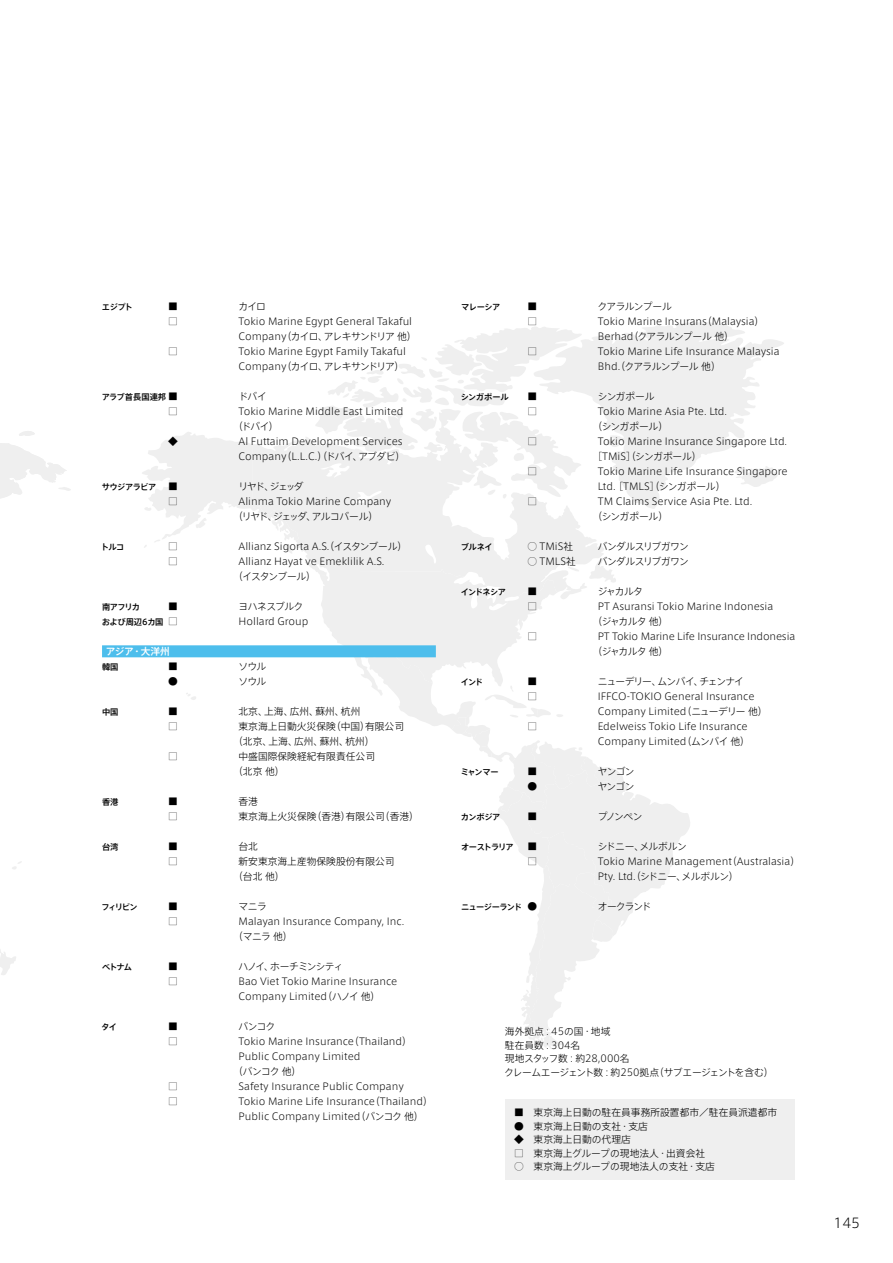
<style>
.page{position:relative;width:893px;height:1263px;background:#fff}
.page>*{position:absolute;margin:0;border:0;box-sizing:border-box;transform-origin:0 0}
.t1{font:300 13.5px "Axis Pro N";color:#000}
.t2{font:300 9.75px/15px "Axis Pro N";color:#000}
.t3{font:300 9.75px "Axis Pro N";letter-spacing:-.06em;color:#000}
.t4{font:300 9.75px "Axis Pro N";letter-spacing:-.085em;color:#000}
.t5{font:300 9.75px "Axis Pro N";letter-spacing:-.08em;color:#000}
.t6{font:500 9.75px "Axis Pro N";letter-spacing:-.02em;color:#fff}
.t7{font:500 8.25px "Axis Pro N";letter-spacing:-.07em;color:#000}
.t8{font:500 8.25px "Axis Pro N";color:#000}
.t9{font:500 8.25px "Axis Pro N";letter-spacing:-.04em;color:#000}
.t10{font:500 8.25px "Axis Pro N";letter-spacing:-.105em;color:#000}
.s1{font-weight:300;font-size:9.75px}
</style>
<div class="page">
<svg style="left:585px;top:322px;width:199px;height:187px;fill:#efefef"></svg>
<svg style="left:320px;top:327px;width:265px;height:82px"></svg>
<svg style="left:604px;top:568px;width:12px;height:14px"></svg>
<svg style="left:315px;top:409px;width:289px;height:190px"></svg>
<svg style="left:141px;top:431px;width:416px;height:227px;fill:#efefef"></svg>
<svg style="left:734px;top:465px;width:44px;height:23px"></svg>
<svg style="left:0;top:950px;width:16px;height:25px"></svg>
<svg style="left:12px;top:861px;width:10px;height:8px"></svg>
<svg style="left:186px;top:693px;width:10px;height:7px"></svg>
<svg style="left:0;top:431px;width:71px;height:68px"></svg>
<svg style="left:351px;top:652px;width:339px;height:397px"></svg>
<div style="left:102px;top:645px;width:334px;height:12px;background:#4dbeec"></div>
<div style="left:506px;top:1100px;width:289px;height:80px;background:#efefef"></div>
<p class="t7" style="left:102px;top:303px;width:32px">エジプト</p>
<p class="t2" style="left:168px;top:299px;width:11px">■</p>
<p class="t2" style="left:239px;top:299px;width:29px">カイロ</p>
<p class="t2" style="left:168px;top:314px;width:11px">□</p>
<p class="t2" style="left:239px;top:314px;width:179px">Tokio Marine Egypt General Takaful<br>Company（カイロ、アレキサンドリア 他）</p>
<p class="t2" style="left:168px;top:344px;width:11px">□</p>
<p class="t2" style="left:239px;top:344px;width:169px">Tokio Marine Egypt Family Takaful<br>Company（カイロ、アレキサンドリア）</p>
<p class="t8" style="left:102px;top:393px;width:78px">アラブ首長国連邦 <span class="s1">■</span></p>
<p class="t2" style="left:239px;top:389px;width:30px">ドバイ</p>
<p class="t2" style="left:168px;top:404px;width:11px">□</p>
<p class="t2" style="left:233px;top:404px;width:172px;text-indent:5px">Tokio Marine Middle East Limited（ドバイ）</p>
<p class="t2" style="left:168px;top:434px;width:11px">◆</p>
<p class="t2" style="left:239px;top:434px;width:168px">Al Futtaim Development Services<br>Company（L.L.C.）（ドバイ、アブダビ）</p>
<p class="t7" style="left:102px;top:483px;width:77px">サウジアラビア <span class="s1">■</span></p>
<p class="t2" style="left:239px;top:479px;width:67px">リヤド、ジェッダ</p>
<p class="t2" style="left:168px;top:494px;width:11px">□</p>
<p class="t2" style="left:233px;top:494px;width:160px;text-indent:5px">Alinma Tokio Marine Company（リヤド、ジェッダ、アルコバール）</p>
<p class="t7" style="left:101px;top:543px;width:25px">トルコ</p>
<p class="t2" style="left:168px;top:539px;width:11px">□</p>
<p class="t2" style="left:239px;top:539px;width:170px">Allianz Sigorta A.S.（イスタンブール）</p>
<p class="t2" style="left:168px;top:554px;width:11px">□</p>
<p class="t2" style="left:233px;top:554px;width:153px;text-indent:5px">Allianz Hayat ve Emeklilik A.S.（イスタンブール）</p>
<p class="t7" style="left:102px;top:603px;width:40px">南アフリカ</p>
<p class="t2" style="left:168px;top:599px;width:11px">■</p>
<p class="t3" style="left:239px;top:601px;width:67px">ヨハネスブルク</p>
<p class="t9" style="left:102px;top:618px;width:77px">および周辺6カ国 <span class="s1">□</span></p>
<p class="t2" style="left:239px;top:614px;width:71px">Hollard Group</p>
<p class="t6" style="left:106px;top:646px;width:66px">アジア・大洋州</p>
<p class="t7" style="left:102px;top:663px;width:18px">韓国</p>
<p class="t2" style="left:168px;top:659px;width:11px">■</p>
<p class="t2" style="left:239px;top:659px;width:29px">ソウル</p>
<p class="t2" style="left:168px;top:674px;width:11px">●</p>
<p class="t2" style="left:239px;top:674px;width:29px">ソウル</p>
<p class="t7" style="left:102px;top:708px;width:18px">中国</p>
<p class="t2" style="left:168px;top:704px;width:11px">■</p>
<p class="t2" style="left:239px;top:704px;width:123px">北京、上海、広州、蘇州、杭州</p>
<p class="t2" style="left:168px;top:719px;width:11px">□</p>
<p class="t2" style="left:233px;top:719px;width:172px;text-indent:5px">東京海上日動火災保険（中国）有限公司（北京、上海、広州、蘇州、杭州）</p>
<p class="t2" style="left:168px;top:749px;width:11px">□</p>
<p class="t2" style="left:233px;top:749px;width:143px;text-indent:5px">中盛国際保険経紀有限責任公司（北京 他）</p>
<p class="t7" style="left:102px;top:798px;width:18px">香港</p>
<p class="t2" style="left:168px;top:794px;width:11px">■</p>
<p class="t2" style="left:239px;top:794px;width:21px">香港</p>
<p class="t2" style="left:168px;top:809px;width:11px">□</p>
<p class="t2" style="left:239px;top:809px;width:182px">東京海上火災保険（香港）有限公司（香港）</p>
<p class="t7" style="left:102px;top:843px;width:18px">台湾</p>
<p class="t2" style="left:168px;top:839px;width:11px">■</p>
<p class="t2" style="left:239px;top:839px;width:21px">台北</p>
<p class="t2" style="left:168px;top:854px;width:11px">□</p>
<p class="t2" style="left:233px;top:854px;width:163px;text-indent:5px">新安東京海上産物保険股份有限公司（台北 他）</p>
<p class="t7" style="left:102px;top:903px;width:38px">フィリピン</p>
<p class="t2" style="left:168px;top:899px;width:11px">■</p>
<p class="t2" style="left:239px;top:899px;width:30px">マニラ</p>
<p class="t2" style="left:168px;top:914px;width:11px">□</p>
<p class="t2" style="left:233px;top:914px;width:173px;text-indent:5px">Malayan Insurance Company, Inc.（マニラ 他）</p>
<p class="t7" style="left:102px;top:963px;width:32px">ベトナム</p>
<p class="t2" style="left:168px;top:959px;width:11px">■</p>
<p class="t5" style="left:239px;top:961px;width:106px">ハノイ、ホーチミンシティ</p>
<p class="t2" style="left:168px;top:974px;width:11px">□</p>
<p class="t2" style="left:239px;top:974px;width:160px">Bao Viet Tokio Marine Insurance<br>Company Limited（ハノイ 他）</p>
<p class="t7" style="left:102px;top:1023px;width:17px">タイ</p>
<p class="t2" style="left:168px;top:1019px;width:11px">■</p>
<p class="t2" style="left:239px;top:1019px;width:38px">バンコク</p>
<p class="t2" style="left:168px;top:1034px;width:11px">□</p>
<p class="t2" style="left:239px;top:1034px;width:175px">Tokio Marine Insurance（Thailand）</p>
<p class="t2" style="left:239px;top:1049px;width:123px">Public Company Limited</p>
<p class="t2" style="left:233px;top:1064px;width:70px">（バンコク 他）</p>
<p class="t2" style="left:168px;top:1079px;width:11px">□</p>
<p class="t2" style="left:239px;top:1079px;width:167px">Safety Insurance Public Company</p>
<p class="t2" style="left:168px;top:1094px;width:11px">□</p>
<p class="t2" style="left:239px;top:1094px;width:196px">Tokio Marine Life Insurance（Thailand）<br>Public Company Limited（バンコク 他）</p>
<p class="t7" style="left:461px;top:303px;width:41px">マレーシア</p>
<p class="t2" style="left:527px;top:299px;width:11px">■</p>
<p class="t3" style="left:598px;top:301px;width:75px">クアラルンプール</p>
<p class="t2" style="left:527px;top:314px;width:11px">□</p>
<p class="t2" style="left:598px;top:314px;width:168px">Tokio Marine Insurans（Malaysia）<br>Berhad（クアラルンプール 他）</p>
<p class="t2" style="left:527px;top:344px;width:11px">□</p>
<p class="t2" style="left:598px;top:344px;width:183px">Tokio Marine Life Insurance Malaysia<br>Bhd.（クアラルンプール 他）</p>
<p class="t7" style="left:461px;top:393px;width:49px">シンガポール</p>
<p class="t2" style="left:527px;top:389px;width:11px">■</p>
<p class="t2" style="left:598px;top:389px;width:58px">シンガポール</p>
<p class="t2" style="left:527px;top:404px;width:11px">□</p>
<p class="t2" style="left:592px;top:404px;width:136px;text-indent:5px">Tokio Marine Asia Pte. Ltd.（シンガポール）</p>
<p class="t2" style="left:527px;top:434px;width:11px">□</p>
<p class="t2" style="left:592px;top:434px;width:196px;text-indent:5px">Tokio Marine Insurance Singapore Ltd.［TMiS］（シンガポール）</p>
<p class="t2" style="left:527px;top:464px;width:11px">□</p>
<p class="t2" style="left:598px;top:464px;width:191px">Tokio Marine Life Insurance Singapore<br>Ltd. ［TMLS］（シンガポール）</p>
<p class="t2" style="left:527px;top:494px;width:11px">□</p>
<p class="t2" style="left:592px;top:494px;width:161px;text-indent:5px">TM Claims Service Asia Pte. Ltd.（シンガポール）</p>
<p class="t7" style="left:461px;top:543px;width:33px">ブルネイ</p>
<p class="t2" style="left:527px;top:539px;width:47px">○ TMiS社</p>
<p class="t3" style="left:598px;top:541px;width:92px">バンダルスリブガワン</p>
<p class="t2" style="left:527px;top:554px;width:50px">○ TMLS社</p>
<p class="t3" style="left:598px;top:556px;width:92px">バンダルスリブガワン</p>
<p class="t7" style="left:461px;top:588px;width:47px">インドネシア</p>
<p class="t2" style="left:527px;top:584px;width:11px">■</p>
<p class="t2" style="left:598px;top:584px;width:47px">ジャカルタ</p>
<p class="t2" style="left:527px;top:599px;width:11px">□</p>
<p class="t2" style="left:592px;top:599px;width:182px;text-indent:5px">PT Asuransi Tokio Marine Indonesia（ジャカルタ 他）</p>
<p class="t2" style="left:527px;top:629px;width:11px">□</p>
<p class="t2" style="left:592px;top:629px;width:204px;text-indent:5px">PT Tokio Marine Life Insurance Indonesia（ジャカルタ 他）</p>
<p class="t7" style="left:461px;top:678px;width:24px">インド</p>
<p class="t2" style="left:527px;top:674px;width:11px">■</p>
<p class="t4" style="left:598px;top:676px;width:148px">ニューデリー、ムンバイ、チェンナイ</p>
<p class="t2" style="left:527px;top:689px;width:11px">□</p>
<p class="t2" style="left:598px;top:689px;width:171px">IFFCO-TOKIO General Insurance<br>Company Limited（ニューデリー 他）</p>
<p class="t2" style="left:527px;top:719px;width:11px">□</p>
<p class="t2" style="left:598px;top:719px;width:154px">Edelweiss Tokio Life Insurance<br>Company Limited（ムンバイ 他）</p>
<p class="t7" style="left:461px;top:768px;width:39px">ミャンマー</p>
<p class="t2" style="left:527px;top:764px;width:11px">■</p>
<p class="t2" style="left:598px;top:764px;width:38px">ヤンゴン</p>
<p class="t2" style="left:527px;top:779px;width:11px">●</p>
<p class="t2" style="left:598px;top:779px;width:38px">ヤンゴン</p>
<p class="t7" style="left:461px;top:813px;width:41px">カンボジア</p>
<p class="t2" style="left:527px;top:809px;width:11px">■</p>
<p class="t2" style="left:598px;top:809px;width:46px">プノンペン</p>
<p class="t10" style="left:461px;top:843px;width:54px">オーストラリア</p>
<p class="t2" style="left:527px;top:839px;width:11px">■</p>
<p class="t3" style="left:598px;top:841px;width:90px">シドニー、メルボルン</p>
<p class="t2" style="left:527px;top:854px;width:11px">□</p>
<p class="t2" style="left:598px;top:854px;width:204px">Tokio Marine Management（Australasia）<br>Pty. Ltd.（シドニー、メルボルン）</p>
<p class="t7" style="left:461px;top:903px;width:77px">ニュージーランド <span class="s1">●</span></p>
<p class="t2" style="left:598px;top:899px;width:55px">オークランド</p>
<p class="t2" style="left:504px;top:1025px;width:271px;line-height:13.5px">海外拠点：45の国・地域<br>駐在員数：304名<br>現地スタッフ数：約28,000名<br>クレームエージェント数：約250拠点（サブエージェントを含む）</p>
<p class="t2" style="left:514px;top:1105px;width:265px">■ 東京海上日動の駐在員事務所設置都市／駐在員派遣都市</p>
<p class="t2" style="left:514px;top:1118px;width:135px">● 東京海上日動の支社・支店</p>
<p class="t2" style="left:514px;top:1132px;width:118px">◆ 東京海上日動の代理店</p>
<p class="t2" style="left:514px;top:1145px;width:193px">□ 東京海上グループの現地法人・出資会社</p>
<p class="t2" style="left:514px;top:1159px;width:202px">○ 東京海上グループの現地法人の支社・支店</p>
<h1 class="t1" style="left:833px;top:1216px;width:28px">145</h1>
</div>
